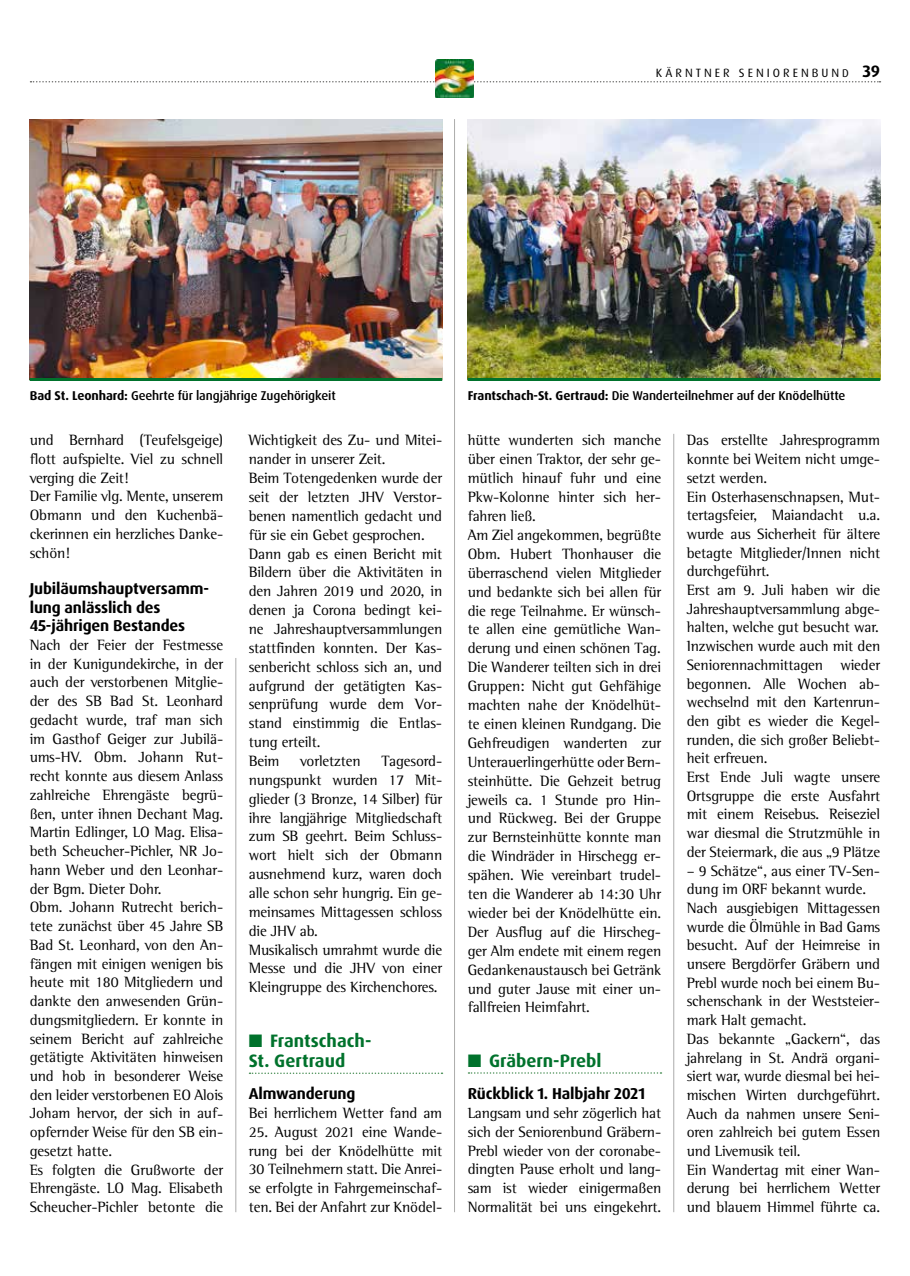
<style>
.page{position:relative;width:910px;height:1276px;background:#fff}
.page>*{position:absolute;margin:0;border:0;box-sizing:border-box;transform-origin:0 0}
.t1{font:700 18px/20.5px "Dax Pro";color:#00722c}
.t2{font:700 15.75px/18.5px "Dax Pro";letter-spacing:-.01em;color:#000}
.t3{font:15.3px/18.8px "Rotis Semi Serif";letter-spacing:-.01em;color:#000}
.t4{font:500 12.75px "Dax Pro";letter-spacing:-.01em;color:#000}
.t5{font:12px "Dax Pro";letter-spacing:.25em;color:#000}
.s1{font-size:11.25px}
.s2{font-weight:700;font-size:16.5px}
.s3{font-weight:700}
</style>
<div class="page">
<svg style="left:31px;top:81px;width:849px;height:1px"></svg>
<img style="left:435px;top:60px;width:38px;height:38px">
<hr style="left:454px;top:119px;width:1px;height:1093px;background:#878786">
<hr style="left:673px;top:434px;width:1px;height:778px;background:#878786">
<hr style="left:236px;top:658px;width:1px;height:554px;background:#878786">
<img style="left:29px;top:119px;width:413px;height:260px">
<hr style="left:30px;top:378px;width:412px;height:3px;background:#00722c">
<img style="left:467px;top:119px;width:413px;height:260px">
<hr style="left:468px;top:378px;width:412px;height:3px;background:#00722c">
<svg style="left:249px;top:1072px;width:193px;height:2px"></svg>
<svg style="left:468px;top:1072px;width:193px;height:1px"></svg>
<p class="t5" style="left:656px;top:65px;width:226px">KÄRNTNER SENIORENBUN<span class="s1">D</span> <span class="s2">39</span></p>
<p class="t4" style="left:30px;top:387px;width:307px"><span class="s3">Bad St. Leonhard:</span> Geehrte für langjährige Zugehörigkeit</p>
<p class="t4" style="left:468px;top:387px;width:379px"><span class="s3">Frantschach-St. Gertraud:</span> Die Wanderteilnehmer auf der Knödelhütte</p>
<p class="t3" style="left:30px;top:430px;width:195px">und Bernhard (Teufelsgeige) flott aufspielte. Viel zu schnell verging die Zeit!<br>Der Familie vlg. Mente, unserem<br>Obmann und den Kuchenbä&shy;ckerinnen ein herzliches Danke&shy;schön!</p>
<p class="t2" style="left:30px;top:580px;width:181px">Jubiläumshauptversamm&shy;lung anlässlich des<br>45-jährigen Bestandes</p>
<p class="t3" style="left:30px;top:635px;width:195px">Nach der Feier der Festmesse in der Kunigundekirche, in der auch der verstorbenen Mitglie&shy;der des SB Bad St. Leonhard gedacht wurde, traf man sich im Gasthof Geiger zur Jubilä&shy;ums-HV. Obm. Johann Rut&shy;recht konnte aus diesem Anlass zahlreiche Ehrengäste begrü&shy;ßen, unter ihnen Dechant Mag.<br>Martin Edlinger, LO Mag. Elisa&shy;beth Scheucher-Pichler, NR Jo&shy;hann Weber und den Leonhar&shy;der Bgm. Dieter Dohr.<br>Obm. Johann Rutrecht berich&shy;tete zunächst über 45 Jahre SB<br>Bad St. Leonhard, von den An&shy;fängen mit einigen wenigen bis heute mit 180 Mitgliedern und dankte den anwesenden Grün&shy;dungsmitgliedern. Er konnte in seinem Bericht auf zahlreiche getätigte Aktivitäten hinweisen und hob in besonderer Weise den leider verstorbenen EO Alois<br>Joham hervor, der sich in auf&shy;opfernder Weise für den SB ein&shy;gesetzt hatte.<br>Es folgten die Grußworte der<br>Ehrengäste. LO Mag. Elisabeth<br>Scheucher-Pichler betonte die</p>
<p class="t3" style="left:249px;top:431px;width:195px">Wichtigkeit des Zu- und Mitei&shy;nander in unserer Zeit.<br>Beim Totengedenken wurde der seit der letzten JHV Verstor&shy;benen namentlich gedacht und für sie ein Gebet gesprochen.<br>Dann gab es einen Bericht mit<br>Bildern über die Aktivitäten in den Jahren 2019 und 2020, in denen ja Corona bedingt kei&shy;ne Jahreshauptversammlungen stattfinden konnten. Der Kas&shy;senbericht schloss sich an, und aufgrund der getätigten Kas&shy;senprüfung wurde dem Vor&shy;stand einstimmig die Entlas&shy;tung erteilt.<br>Beim</p>
<p class="t3" style="left:468px;top:431px;width:195px">hütte wunderten sich manche über einen Traktor, der sehr ge&shy;mütlich hinauf fuhr und eine<br>Pkw-Kolonne hinter sich her&shy;fahren ließ.<br>Am Ziel angekommen, begrüßte<br>Obm. Hubert Thonhauser die überraschend vielen Mitglieder und bedankte sich bei allen für die rege Teilnahme. Er wünsch&shy;te allen eine gemütliche Wan&shy;derung und einen schönen Tag.<br>Die Wanderer teilten sich in drei<br>Gruppen: Nicht gut Gehfähige machten nahe der Knödelhüt&shy;te einen kleinen Rundgang. Die<br>Gehfreudigen wanderten zur<br>Unterauerlingerhütte oder Bern&shy;steinhütte. Die Gehzeit betrug jeweils ca. 1 Stunde pro Hin&shy;und Rückweg. Bei der Gruppe zur Bernsteinhütte konnte man die Windräder in Hirschegg er&shy;spähen. Wie vereinbart trudel&shy;ten die Wanderer ab 14:30 Uhr wieder bei der Knödelhütte ein.<br>Der Ausflug auf die Hirscheg&shy;ger Alm endete mit einem regen<br>Gedankenaustausch bei Getränk und guter Jause mit einer un&shy;fallfreien Heimfahrt.</p>
<p class="t3" style="left:687px;top:431px;width:195px">Das erstellte Jahresprogramm konnte bei Weitem nicht umge&shy;setzt werden.<br>Ein Osterhasenschnapsen, Mut&shy;tertagsfeier, Maiandacht u.a. wurde aus Sicherheit für ältere betagte Mitglieder/Innen nicht durchgeführt.<br>Erst am 9. Juli haben wir die<br>Jahreshauptversammlung abge&shy;halten, welche gut besucht war.<br>Inzwischen wurde auch mit den<br>Seniorennachmittagen wieder begonnen. Alle Wochen ab&shy;wechselnd mit den Kartenrun&shy;den gibt es wieder die Kegel&shy;runden, die sich großer Beliebt&shy;heit erfreuen.<br>Erst Ende Juli wagte unsere<br>Ortsgruppe die erste Ausfahrt mit einem Reisebus. Reiseziel war diesmal die Strutzmühle in der Steiermark, die aus „9 Plätze</p>
<p class="t3" style="left:687px;top:861px;width:195px">– 9 Schätze“, aus einer TV-Sen&shy;dung im ORF bekannt wurde.<br>Nach ausgiebigen Mittagessen wurde die Ölmühle in Bad Gams besucht. Auf der Heimreise in unsere Bergdörfer Gräbern und<br>Prebl wurde noch bei einem Bu&shy;schenschank in der Weststeier&shy;mark Halt gemacht.<br>Das bekannte „Gackern“, das jahrelang in St. Andrä organi&shy;siert war, wurde diesmal bei hei&shy;mischen Wirten durchgeführt.<br>Auch da nahmen unsere Seni&shy;oren zahlreich bei gutem Essen und Livemusik teil.<br>Ein Wandertag mit einer Wan&shy;derung bei herrlichem Wetter und blauem Himmel führte ca.</p>
<p class="t3" style="left:249px;top:751px;width:195px;text-indent:133px">Tagesord&shy;nungspunkt wurden 17 Mit&shy;glieder (3 Bronze, 14 Silber) für ihre langjährige Mitgliedschaft zum SB geehrt. Beim Schluss&shy;wort hielt sich der Obmann ausnehmend kurz, waren doch alle schon sehr hungrig. Ein ge&shy;meinsames Mittagessen schloss die JHV ab.<br>Musikalisch umrahmt wurde die<br>Messe und die JHV von einer<br>Kleingruppe des Kirchenchores.</p>
<p class="t1" style="left:249px;top:1030px;width:124px">■ Frantschach-<br>St. Gertraud</p>
<p class="t2" style="left:249px;top:1084px;width:108px">Almwanderung</p>
<p class="t3" style="left:249px;top:1103px;width:195px">Bei herrlichem Wetter fand am</p>
<p class="t3" style="left:249px;top:1122px;width:195px;text-align:justify">25. August 2021 eine Wande&shy;rung bei der Knödelhütte mit 30 Teilnehmern statt. Die Anrei&shy;se erfolgte in Fahrgemeinschaf&shy;ten. Bei der Anfahrt zur Knödel-</p>
<p class="t3" style="left:300px;top:751px;width:62px">vorletzten</p>
<p class="t1" style="left:468px;top:1050px;width:135px">■ Gräbern-Prebl</p>
<p class="t2" style="left:468px;top:1084px;width:179px">Rückblick 1. Halbjahr 2021</p>
<p class="t3" style="left:468px;top:1103px;width:195px;text-align:justify">Langsam und sehr zögerlich hat sich der Seniorenbund Gräbern-Prebl wieder von der coronabe&shy;dingten Pause erholt und lang&shy;sam ist wieder einigermaßen Normalität bei uns eingekehrt.</p>
</div>
